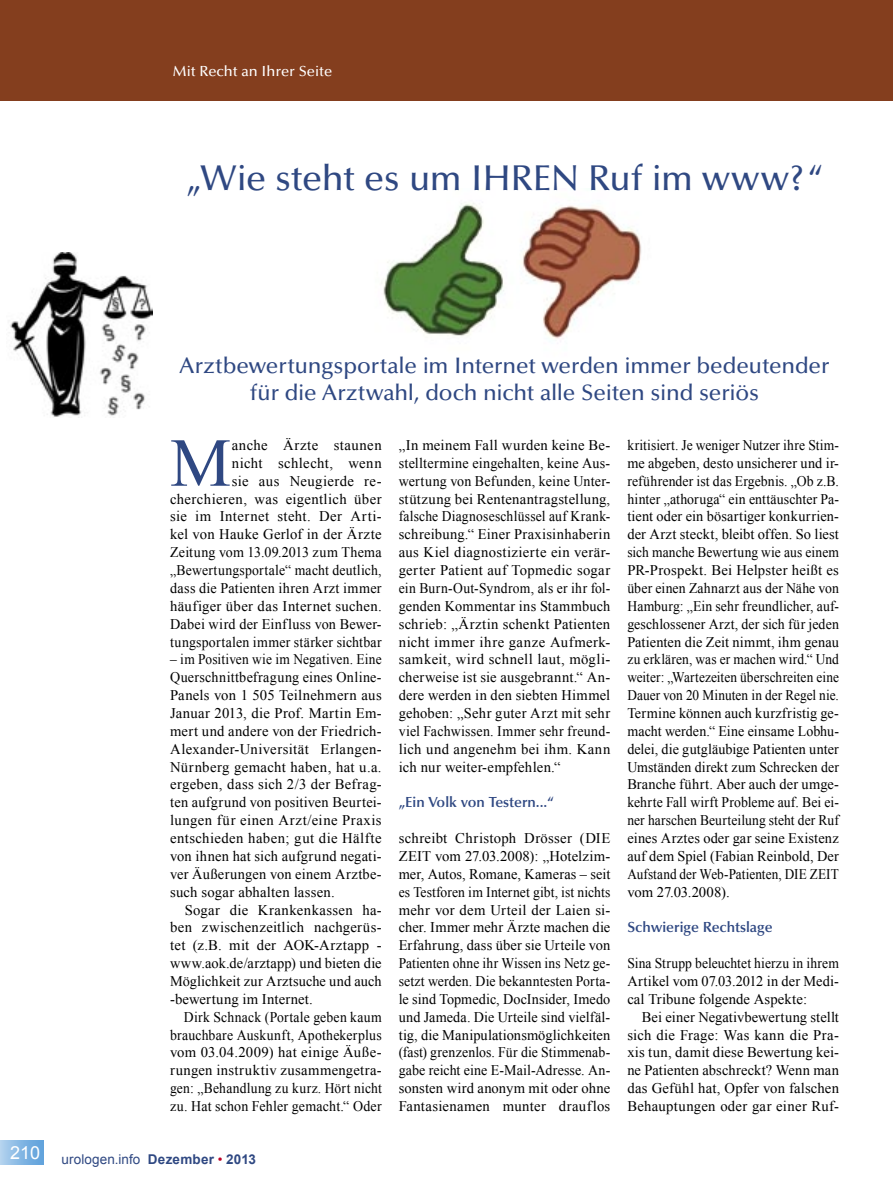
<style>
.page{position:relative;width:893px;height:1191px;background:#fff}
.page>*{position:absolute;margin:0;border:0;box-sizing:border-box;transform-origin:0 0}
.Fließtext_-_4spaltensatz{font:68.7px "Times New Roman";color:#2f4882}
.headline{font:500 36px "Optima";letter-spacing:-.01em;color:#2f4882}
.headline-2{font:500 22.5px/27px "Optima";letter-spacing:-.01em;color:#2f4882;text-align:center}
.t1{font:18px "Arial";color:#fff}
.Fließtext_-_4spaltensatz-2{font:14.7px/17.9px "Times New Roman";letter-spacing:.02em;color:#000;text-align:justify}
.Fließtext_-_4spaltensatz-3{font:14.7px/17.9px "Times New Roman";letter-spacing:.02em;color:#000;text-align:justify;scale:.92 1}
.Fließtext_-_4spaltensatz-4{font:14.7px/17.9px "Times New Roman";letter-spacing:.02em;color:#000;text-align:justify;scale:.91 1}
.Fließtext_-_4spaltensatz-5{font:14.7px/17.9px "Times New Roman";letter-spacing:.02em;color:#000;text-align:justify;scale:.93 1}
.Fließtext-Headline{font:600 14.7px "Optima";color:#2f4882}
.Fließtext-Headline-2{font:500 14.7px "Optima";color:#fff}
.t2{font:13.5px "Arial";letter-spacing:.005em;color:#2f4882}
.s1{font-weight:700}
.s2{color:#be0027}
</style>
<div class="page">
<div style="left:0;top:1140px;width:43px;height:24px;background:linear-gradient(to right,#b0d1ee,#5b9eda)"></div>
<div style="left:0;top:0;width:893px;height:101px;background:#843e1e"></div>
<img style="left:10px;top:252px;width:143px;height:165px">
<img style="left:381px;top:203px;width:261px;height:136px">
<p class="Fließtext-Headline-2" style="left:173px;top:63px;width:161px">Mit Recht an Ihrer Seite</p>
<p class="headline" style="left:185px;top:158px;width:641px">„Wie steht es um IHREN Ruf im www?“</p>
<p class="t1" style="left:10px;top:1140px;width:32px">210</p>
<p class="headline-2" style="left:180px;top:353px;width:651px">Arztbewertungsportale im Internet werden immer bedeutender für die Arztwahl, doch nicht alle Seiten sind seriös</p>
<p class="Fließtext_-_4spaltensatz-2" style="left:170px;top:436px;width:213px;text-align:right">anche Ärzte staunen<br>nicht schlecht, wenn<br>sie aus Neugierde re&shy;cherchieren, was eigentlich über sie im Internet steht. Der Arti&shy;kel von Hauke Gerlof in der Ärzte<br>Zeitung vom 13.09.2013 zum Thema „Bewertungsportale“ macht deutlich, dass die Patienten ihren Arzt immer häufiger über das Internet suchen.<br>Dabei wird der Einfluss von Bewer&shy;tungsportalen immer stärker sichtbar</p>
<p class="Fließtext_-_4spaltensatz-4" style="left:170px;top:650px;width:234px">– im Positiven wie im Negativen. Eine Querschnittbefragung eines Online-Panels von 1 505 Teilnehmern aus Januar 2013, die Prof. Martin Em&shy;mert und andere von der Friedrich-Alexander-Universität Erlangen-Nürnberg gemacht haben, hat u.a. ergeben, dass sich 2/3 der Befrag&shy;ten aufgrund von positiven Beurtei&shy;lungen für einen Arzt/eine Praxis entschieden haben; gut die Hälfte von ihnen hat sich aufgrund negati&shy;ver Äußerungen von einem Arztbe&shy;such sogar abhalten lassen.</p>
<p class="Fließtext_-_4spaltensatz-2" style="left:170px;top:900px;width:213px;text-indent:15px">Sogar die Krankenkassen ha&shy;ben zwischenzeitlich nachgerüs&shy;tet (z.B. mit der AOK-Arztapp - www.aok.de/arztapp) und bieten die Möglichkeit zur Arztsuche und auch -bewertung im Internet.</p>
<p class="Fließtext_-_4spaltensatz-5" style="left:170px;top:1007px;width:229px;text-indent:14px">Dirk Schnack (Portale geben kaum brauchbare Auskunft, Apothekerplus vom 03.04.2009) hat einige Äuße&shy;rungen instruktiv zusammengetra&shy;gen: „Behandlung zu kurz. Hört nicht zu. Hat schon Fehler gemacht.“ Oder</p>
<p class="Fließtext_-_4spaltensatz" style="left:170px;top:416px;width:63px">M</p>
<p class="t2" style="left:62px;top:1150px;width:196px">urologen.info <span class="s1">Dezember</span> <span class="s2">•</span> <span class="s1">2013</span></p>
<p class="Fließtext_-_4spaltensatz-2" style="left:399px;top:436px;width:213px">„In meinem Fall wurden keine Be&shy;stelltermine eingehalten, keine Aus&shy;wertung von Befunden, keine Unter&shy;stützung bei Rentenantragstellung, falsche Diagnoseschlüssel auf Krank&shy;schreibung.“ Einer Praxisinhaberin aus Kiel diagnostizierte ein verär&shy;gerter Patient auf Topmedic sogar ein Burn-Out-Syndrom, als er ihr fol&shy;genden Kommentar ins Stammbuch schrieb: „Ärztin schenkt Patienten nicht immer ihre ganze Aufmerk&shy;samkeit, wird schnell laut, mögli&shy;cherweise ist sie ausgebrannt.“ An&shy;dere werden in den siebten Himmel gehoben: „Sehr guter Arzt mit sehr viel Fachwissen. Immer sehr freund&shy;lich und angenehm bei ihm. Kann ich nur weiter-empfehlen.“</p>
<p class="Fließtext-Headline" style="left:399px;top:794px;width:157px">„Ein Volk von Testern...“</p>
<p class="Fließtext_-_4spaltensatz-2" style="left:399px;top:829px;width:213px">schreibt Christoph Drösser (DIE ZEIT vom 27.03.2008): „Hotelzim&shy;mer, Autos, Romane, Kameras – seit es Testforen im Internet gibt, ist nichts mehr vor dem Urteil der Laien si&shy;cher. Immer mehr Ärzte machen die Erfahrung, dass über sie Urteile von Patienten ohne ihr Wissen ins Netz ge&shy;setzt werden. Die bekanntesten Porta&shy;le sind Topmedic, DocInsider, Imedo und Jameda. Die Urteile sind vielfäl&shy;tig, die Manipulationsmöglichkeiten (fast) grenzenlos. Für die Stimmenab&shy;gabe reicht eine E-Mail-Adresse. An&shy;sonsten wird anonym mit oder ohne Fantasienamen munter drauflos</p>
<p class="Fließtext_-_4spaltensatz-3" style="left:627px;top:436px;width:232px">kritisiert. Je weniger Nutzer ihre Stim&shy;me abgeben, desto unsicherer und ir&shy;reführender ist das Ergebnis. „Ob z.B. hinter „athoruga“ ein enttäuschter Pa&shy;tient oder ein bösartiger konkurrien&shy;der Arzt steckt, bleibt offen. So liest sich manche Bewertung wie aus einem PR-Prospekt. Bei Helpster heißt es über einen Zahnarzt aus der Nähe von Hamburg: „Ein sehr freundlicher, auf&shy;geschlossener Arzt, der sich für jeden Patienten die Zeit nimmt, ihm genau zu erklären, was er machen wird.“ Und weiter: „Wartezeiten überschreiten eine Dauer von 20 Minuten in der Regel nie.<br>Termine können auch kurzfristig ge&shy;macht werden.“ Eine einsame Lobhu&shy;delei, die gutgläubige Patienten unter Umständen direkt zum Schrecken der Branche führt. Aber auch der umge&shy;kehrte Fall wirft Probleme auf. Bei ei&shy;ner harschen Beurteilung steht der Ruf eines Arztes oder gar seine Existenz auf dem Spiel (Fabian Reinbold, Der Aufstand der Web-Patienten, DIE ZEIT vom 27.03.2008).</p>
<p class="Fließtext-Headline" style="left:627px;top:919px;width:147px">Schwierige Rechtslage</p>
<p class="Fließtext_-_4spaltensatz-3" style="left:627px;top:954px;width:232px">Sina Strupp beleuchtet hierzu in ihrem Artikel vom 07.03.2012 in der Medi&shy;cal Tribune folgende Aspekte:</p>
<p class="Fließtext_-_4spaltensatz-2" style="left:627px;top:1007px;width:213px;text-indent:14px">Bei einer Negativbewertung stellt sich die Frage: Was kann die Pra&shy;xis tun, damit diese Bewertung kei&shy;ne Patienten abschreckt? Wenn man das Gefühl hat, Opfer von falschen Behauptungen oder gar einer Ruf-</p>
</div>
